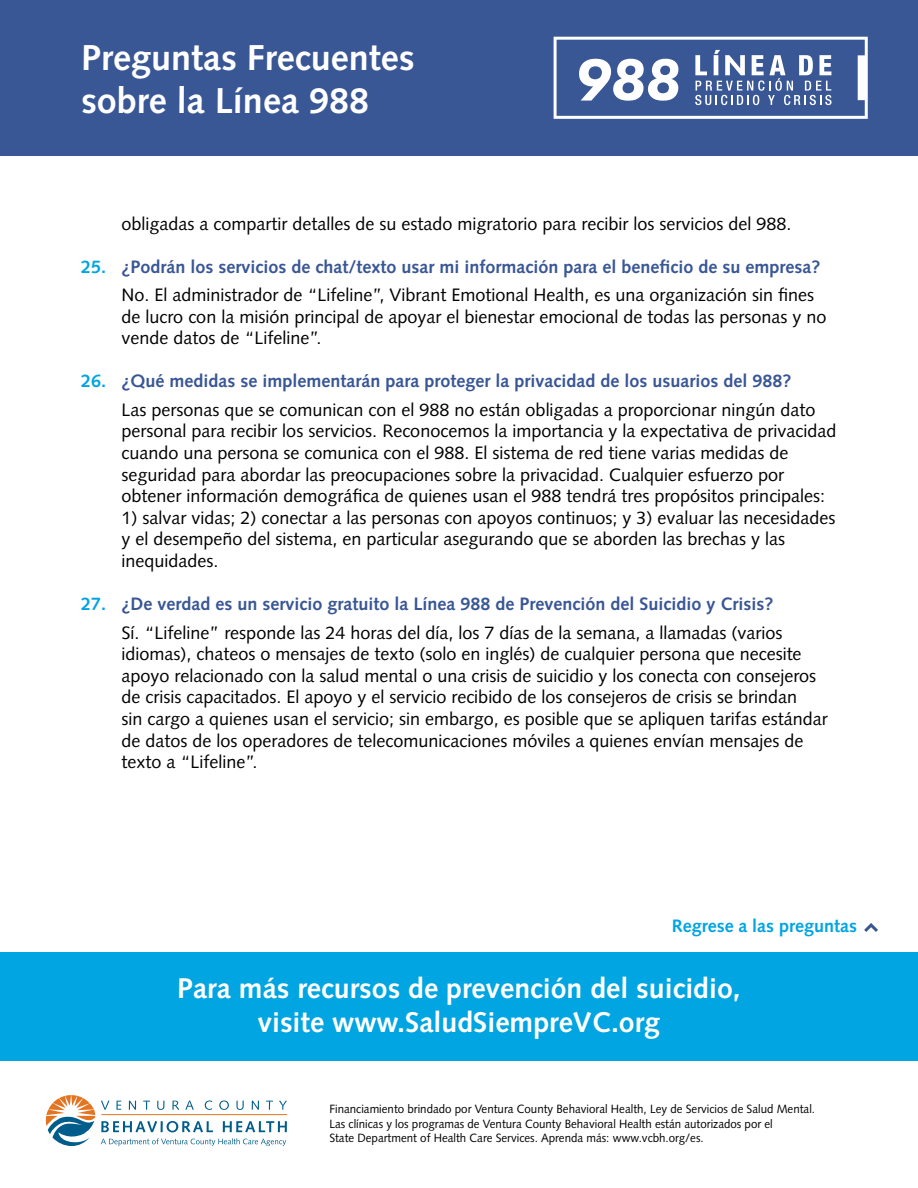
<style>
.page{position:relative;width:918px;height:1188px;background:#fff}
.page>*{position:absolute;margin:0;border:0;box-sizing:border-box;transform-origin:0 0}
.t1{font:700 36px/43.2px "Syntax LT Std";color:#fff}
.t2{font:700 28.5px/34.2px "Syntax LT Std";color:#fff;text-align:center}
.t3{font:18px/21.6px "Syntax LT Std";color:#000}
.t4{font:700 18px "Syntax LT Std";color:#00a5e2}
.t5{font:12px/14.4px "Syntax LT Std";color:#000;scale:.96 1}
.s1{font-weight:700;color:#00a5e2}
.s2{font-weight:700;color:#395695}
</style>
<div class="page">
<div style="left:0;top:953px;width:918px;height:108px;background:#00a5e2"></div>
<svg style="left:46px;top:1095px;width:49px;height:51px"></svg>
<hr style="left:102px;top:1114px;width:185px;height:1px;background:#e37421">
<svg style="left:101px;top:1121px;width:112px;height:11px"></svg>
<svg style="left:223px;top:1121px;width:64px;height:11px"></svg>
<svg style="left:101px;top:1100px;width:186px;height:10px"></svg>
<svg style="left:101px;top:1138px;width:185px;height:8px"></svg>
<div style="left:0;top:0;width:918px;height:156px;background:#395695"></div>
<svg style="left:554px;top:37px;width:314px;height:82px"></svg>
<svg style="left:864px;top:923px;width:14px;height:9px"></svg>
<h1 class="t1" style="left:81px;top:36px;width:335px">Preguntas Frecuentes sobre la Línea 988</h1>
<p class="t3" style="left:122px;top:213px;width:671px">obligadas a compartir detalles de su estado migratorio para recibir los servicios del 988.</p>
<p class="t3" style="left:122px;top:252px;width:700px;line-height:28.3px;text-indent:-40px"><span class="s1">25.</span> <span class="s2">¿Podrán los servicios de chat/texto usar mi información para el beneficio de su empresa?<br></span>No. El administrador de “Lifeline”, Vibrant Emotional Health, es una organización sin fines</p>
<p class="t3" style="left:122px;top:306px;width:707px">de lucro con la misión principal de apoyar el bienestar emocional de todas las personas y no vende datos de “Lifeline”.</p>
<p class="t3" style="left:122px;top:367px;width:695px;line-height:28.3px;text-indent:-40px"><span class="s1">26.</span> <span class="s2">¿Qué medidas se implementarán para proteger la privacidad de los usuarios del 988?<br></span>Las personas que se comunican con el 988 no están obligadas a proporcionar ningún dato</p>
<p class="t3" style="left:122px;top:420px;width:716px">personal para recibir los servicios. Reconocemos la importancia y la expectativa de privacidad cuando una persona se comunica con el 988. El sistema de red tiene varias medidas de seguridad para abordar las preocupaciones sobre la privacidad. Cualquier esfuerzo por obtener información demográfica de quienes usan el 988 tendrá tres propósitos principales:</p>
<p class="t3" style="left:122px;top:507px;width:716px">1) salvar vidas; 2) conectar a las personas con apoyos continuos; y 3) evaluar las necesidades y el desempeño del sistema, en particular asegurando que se aborden las brechas y las inequidades.</p>
<p class="t3" style="left:122px;top:590px;width:663px;line-height:28.3px;text-indent:-40px"><span class="s1">27.</span> <span class="s2">¿De verdad es un servicio gratuito la Línea 988 de Prevención del Suicidio y Crisis?<br></span>Sí. “Lifeline” responde las 24 horas del día, los 7 días de la semana, a llamadas (varios</p>
<p class="t3" style="left:122px;top:643px;width:708px">idiomas), chateos o mensajes de texto (solo en inglés) de cualquier persona que necesite apoyo relacionado con la salud mental o una crisis de suicidio y los conecta con consejeros de crisis capacitados. El apoyo y el servicio recibido de los consejeros de crisis se brindan<br>sin cargo a quienes usan el servicio; sin embargo, es posible que se apliquen tarifas estándar de datos de los operadores de telecomunicaciones móviles a quienes envían mensajes de texto a “Lifeline”.</p>
<p class="t4" style="left:672px;top:915px;width:187px">Regrese a las preguntas</p>
<h2 class="t2" style="left:177px;top:972px;width:565px">Para más recursos de prevención del suicidio, visite www.SaludSiempreVC.org</h2>
<p class="t5" style="left:329px;top:1102px;width:507px">Financiamiento brindado por Ventura County Behavioral Health, Ley de Servicios de Salud Mental.<br>Las clínicas y los programas de Ventura County Behavioral Health están autorizados por el<br>State Department of Health Care Services. Aprenda más: www.vcbh.org/es.</p>
</div>
